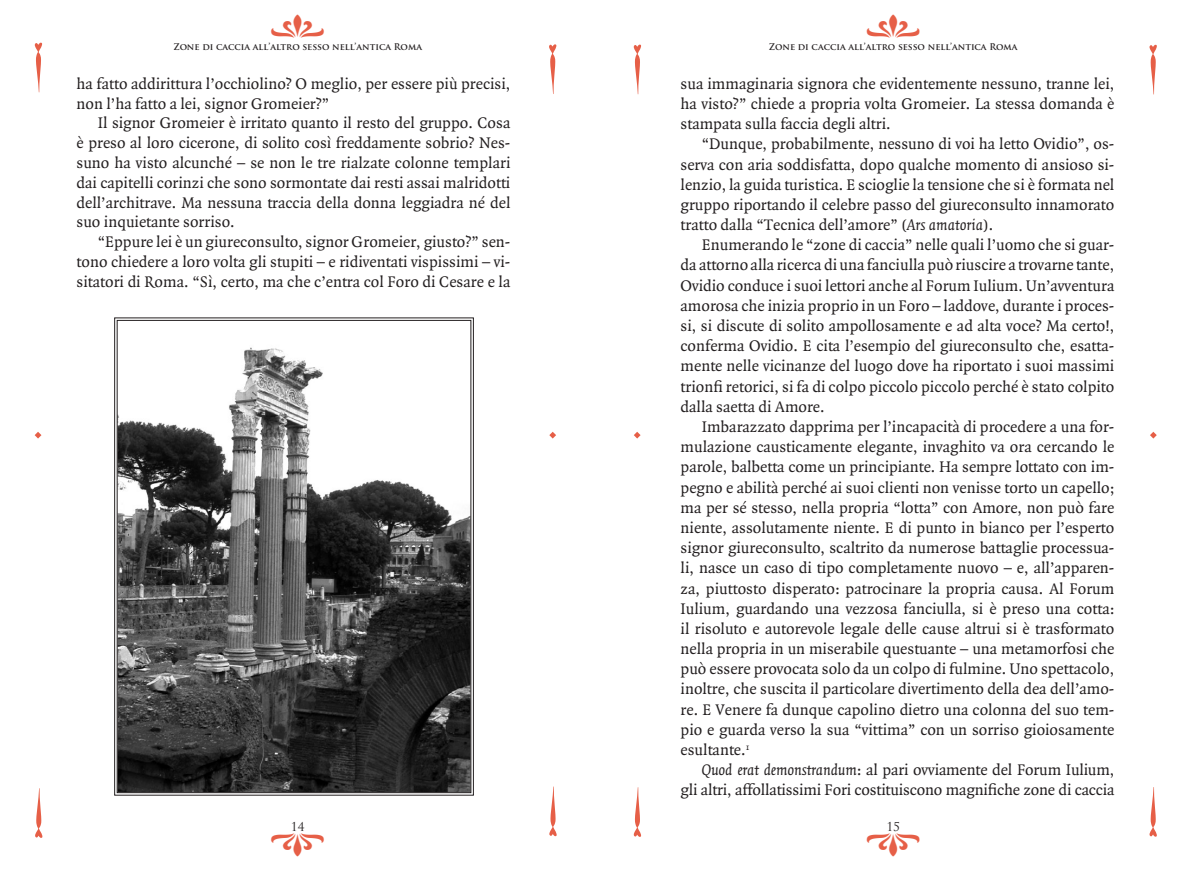
<style>
.page{position:relative;width:1191px;height:872px;background:#fff}
.page>*{position:absolute;margin:0;border:0;box-sizing:border-box;transform-origin:0 0}
.t1{font:63px "Raanana";color:#e65f47}
.t2{font:48px "Damask Dings 1";color:#e65f47}
.t3{font:16.5px/20.2px "Quadraat";color:#231f20;text-align:justify}
.PagNr{font:12px "Trajan Pro";color:#231f20}
.t4{font:700 9px "Trajan Pro";color:#231f20}
.s1{font-style:italic}
</style>
<div class="page">
<svg style="left:114px;top:317px;width:360px;height:478px"></svg>
<p class="t2" style="left:270px;top:5px;width:56px">3</p>
<p class="t2" style="left:865px;top:5px;width:56px">3</p>
<p class="t4" style="left:173px;top:41px;width:250px">Zone di caccia all’altro sesso nell’antica Roma</p>
<p class="t4" style="left:769px;top:41px;width:250px">Zone di caccia all’altro sesso nell’antica Roma</p>
<p class="t3" style="left:77px;top:74px;width:435px;line-height:19.8px">ha fatto addirittura l’occhiolino? O meglio, per essere più precisi, non l’ha fatto a lei, signor Gromeier?”</p>
<p class="t3" style="left:77px;top:114px;width:435px;line-height:19.8px;text-indent:21px">Il signor Gromeier è irritato quanto il resto del gruppo. Cosa è preso al loro cicerone, di solito così freddamente sobrio? Nes&shy;suno ha visto alcunché – se non le tre rialzate colonne templari dai capitelli corinzi che sono sormontate dai resti assai malridotti dell’architrave. Ma nessuna traccia della donna leggiadra né del suo inquietante sorriso.</p>
<p class="t3" style="left:77px;top:232px;width:435px;line-height:19.8px;text-indent:21px">“Eppure lei è un giureconsulto, signor Gromeier, giusto?” sen&shy;tono chiedere a loro volta gli stupiti – e ridiventati vispissimi – vi&shy;sitatori di Roma. “Sì, certo, ma che c’entra col Foro di Cesare e la</p>
<p class="t3" style="left:680px;top:74px;width:435px">sua immaginaria signora che evidentemente nessuno, tranne lei, ha visto?” chiede a propria volta Gromeier. La stessa domanda è stampata sulla faccia degli altri.</p>
<p class="t3" style="left:680px;top:134px;width:435px;text-indent:21px">“Dunque, probabilmente, nessuno di voi ha letto Ovidio”, os&shy;serva con aria soddisfatta, dopo qualche momento di ansioso si&shy;lenzio, la guida turistica. E scioglie la tensione che si è formata nel gruppo riportando il celebre passo del giureconsulto innamorato tratto dalla “Tecnica dell’amore” (<span class="s1">Ars amatoria</span>).</p>
<p class="t3" style="left:680px;top:235px;width:435px;text-indent:21px">Enumerando le “zone di caccia” nelle quali l’uomo che si guar&shy;da attorno alla ricerca di una fanciulla può riuscire a trovarne tante, Ovidio conduce i suoi lettori anche al Forum Iulium. Un’avventura amorosa che inizia proprio in un Foro – laddove, durante i proces&shy;si, si discute di solito ampollosamente e ad alta voce? Ma certo!, conferma Ovidio. E cita l’esempio del giureconsulto che, esatta&shy;mente nelle vicinanze del luogo dove ha riportato i suoi massimi trionfi retorici, si fa di colpo piccolo piccolo perché è stato colpito dalla saetta di Amore.</p>
<p class="t3" style="left:680px;top:417px;width:435px;text-indent:21px">Imbarazzato dapprima per l’incapacità di procedere a una for&shy;mulazione causticamente elegante, invaghito va ora cercando le parole, balbetta come un principiante. Ha sempre lottato con im&shy;pegno e abilità perché ai suoi clienti non venisse torto un capello; ma per sé stesso, nella propria “lotta” con Amore, non può fare niente, assolutamente niente. E di punto in bianco per l’esperto signor giureconsulto, scaltrito da numerose battaglie processua&shy;li, nasce un caso di tipo completamente nuovo – e, all’apparen&shy;za, piuttosto disperato: patrocinare la propria causa. Al Forum Iulium, guardando una vezzosa fanciulla, si è preso una cotta: il risoluto e autorevole legale delle cause altrui si è trasformato nella propria in un miserabile questuante – una metamorfosi che può essere provocata solo da un colpo di fulmine. Uno spettacolo, inoltre, che suscita il particolare divertimento della dea dell’amo&shy;re. E Venere fa dunque capolino dietro una colonna del suo tem&shy;pio e guarda verso la sua “vittima” con un sorriso gioiosamente esultante.<sup>1</sup></p>
<p class="t3" style="left:680px;top:760px;width:435px;text-align:right"><span class="s1">Quod erat demonstrandum</span>: al pari ovviamente del Forum Iulium,<br>gli altri, affollatissimi Fori costituiscono magnifiche zone di caccia</p>
<p class="t1" style="left:-6px;top:442px;width:14px;rotate:-90deg">.</p>
<p class="t1" style="left:508px;top:442px;width:14px;rotate:-90deg">.</p>
<p class="t1" style="left:593px;top:442px;width:14px;rotate:-90deg">.</p>
<p class="t1" style="left:1109px;top:442px;width:14px;rotate:-90deg">.</p>
<p class="PagNr" style="left:291px;top:819px;width:15px">14</p>
<p class="PagNr" style="left:886px;top:819px;width:15px">15</p>
</div>
